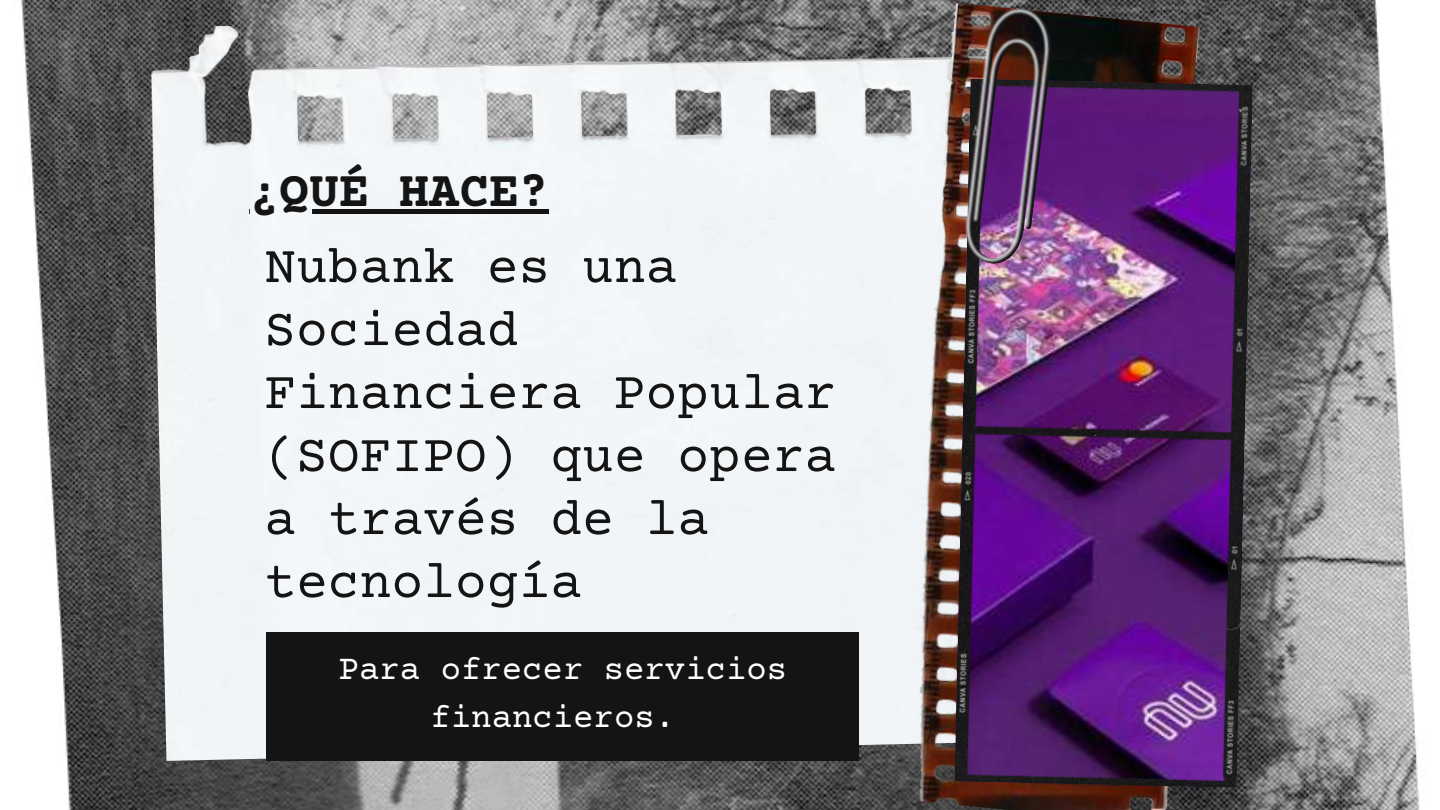
<style>
.page{position:relative;width:1440px;height:810px;background:#fff}
.page>*{position:absolute;margin:0;border:0;box-sizing:border-box;transform-origin:0 0}
.t1{font:53px/63px "Courier Prime";color:#141414}
.t2{font:700 50px "Courier Prime";color:#141414}
.t3{font:34px/47.2px "Courier Prime";color:#fff;text-align:center}
</style>
<div class="page">
<img style="left:21px;top:0;width:1398px;height:810px">
<img style="left:150px;top:5px;width:714px;height:756px">
<img style="left:864px;top:2px;width:426px;height:808px">
<img style="left:954px;top:79px;width:299px;height:709px">
<div style="left:267px;top:633px;width:592px;height:128px;background:#141414"></div>
<img style="left:960px;top:0;width:100px;height:278px">
<img style="left:958px;top:2px;width:99px;height:268px">
<svg style="left:249px;top:209px;width:300px;height:5px"></svg>
<p class="t2" style="left:249px;top:167px;width:301px">¿QUÉ HACE?</p>
<p class="t1" style="left:264px;top:239px;width:573px">Nubank es una<br>Sociedad<br>Financiera Popular (SOFIPO) que opera a través de la tecnología</p>
<p class="t3" style="left:339px;top:648px;width:450px">Para ofrecer servicios financieros.</p>
</div>
